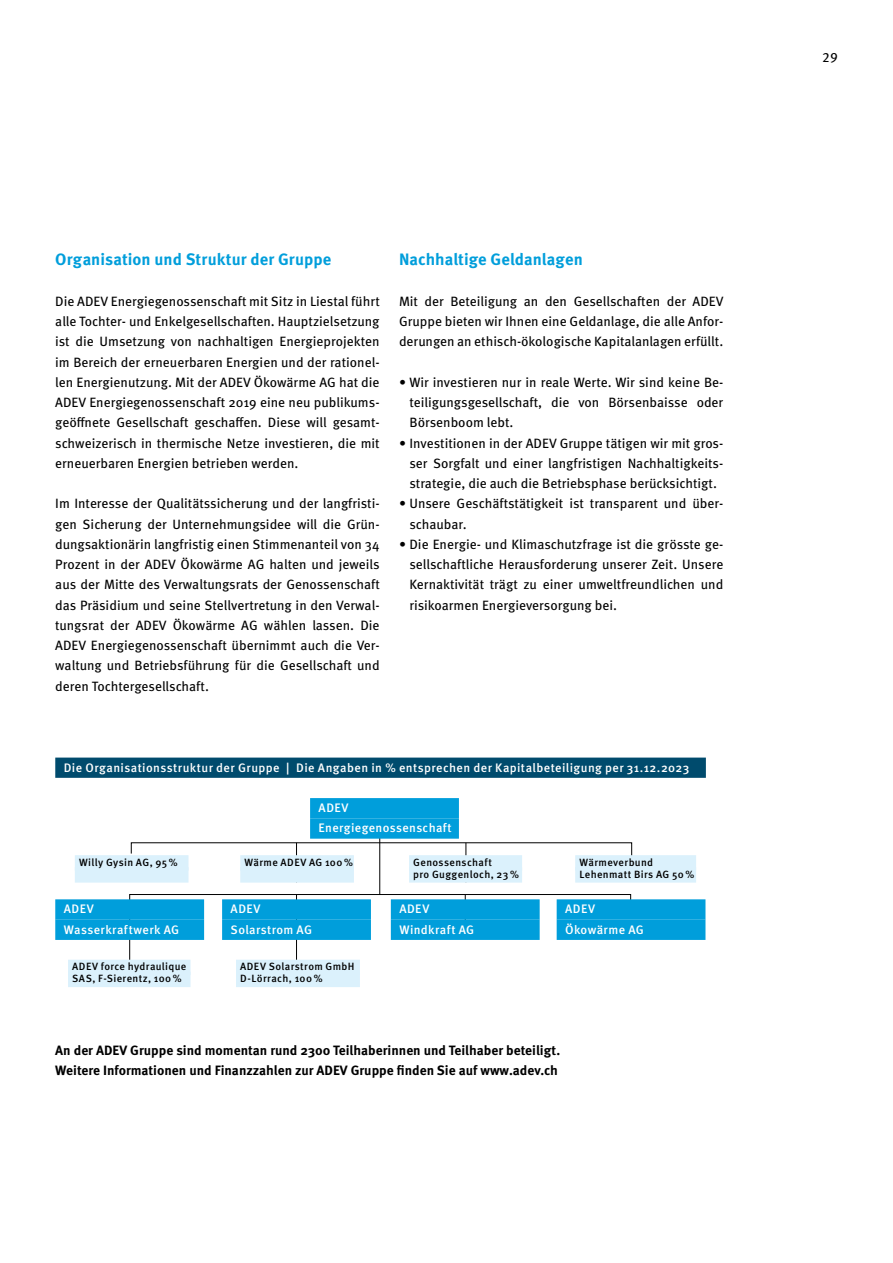
<style>
.page{position:relative;width:893px;height:1263px;background:#fff}
.page>*{position:absolute;margin:0;border:0;box-sizing:border-box;transform-origin:0 0}
.t1{font:700 16.5px "Meta Pro";color:#009edb}
.t2{font:13.5px/20.2px "Meta Pro";color:#000;text-align:justify}
.t3{font:700 13.5px/20.2px "Meta Pro";color:#000}
.t4{font:500 12.3px/20.2px "Meta Pro";letter-spacing:.03em;color:#fff}
.t5{font:500 10.5px/12px "Meta Pro";letter-spacing:.035em;color:#000}
.s1{font-style:inherit}
</style>
<div class="page">
<div style="left:55px;top:757px;width:651px;height:21px;background:#004b6d"></div>
<svg style="left:131px;top:842px;width:501px;height:15px"></svg>
<hr style="left:296px;top:843px;width:1px;height:39px;background:#000">
<hr style="left:466px;top:843px;width:1px;height:39px;background:#000">
<hr style="left:379px;top:822px;width:1px;height:73px;background:#000">
<svg style="left:129px;top:894px;width:502px;height:76px"></svg>
<div style="left:310px;top:798px;width:149px;height:20px;background:#009edb"></div>
<div style="left:310px;top:818px;width:149px;height:21px;background:#009edb"></div>
<div style="left:222px;top:899px;width:149px;height:21px;background:#009edb"></div>
<div style="left:222px;top:919px;width:149px;height:21px;background:#009edb"></div>
<div style="left:391px;top:899px;width:149px;height:21px;background:#009edb"></div>
<div style="left:391px;top:919px;width:149px;height:21px;background:#009edb"></div>
<div style="left:557px;top:899px;width:148px;height:21px;background:#009edb"></div>
<div style="left:557px;top:919px;width:148px;height:21px;background:#009edb"></div>
<div style="left:55px;top:899px;width:149px;height:21px;background:#009edb"></div>
<div style="left:55px;top:919px;width:149px;height:21px;background:#009edb"></div>
<div style="left:236px;top:960px;width:124px;height:15px;background:#dbf1fc"></div>
<div style="left:236px;top:972px;width:124px;height:15px;background:#dbf1fc"></div>
<div style="left:409px;top:855px;width:113px;height:16px;background:#dbf1fc"></div>
<div style="left:409px;top:867px;width:113px;height:16px;background:#dbf1fc"></div>
<div style="left:68px;top:960px;width:122px;height:15px;background:#dbf1fc"></div>
<div style="left:68px;top:972px;width:122px;height:15px;background:#dbf1fc"></div>
<div style="left:75px;top:855px;width:113px;height:16px;background:#dbf1fc"></div>
<div style="left:75px;top:867px;width:113px;height:16px;background:#dbf1fc"></div>
<div style="left:240px;top:855px;width:114px;height:16px;background:#dbf1fc"></div>
<div style="left:240px;top:867px;width:114px;height:16px;background:#dbf1fc"></div>
<div style="left:575px;top:855px;width:121px;height:16px;background:#dbf1fc"></div>
<div style="left:575px;top:867px;width:121px;height:16px;background:#dbf1fc"></div>
<p class="t1" style="left:55px;top:249px;width:278px">Organisation und Struktur der Gruppe</p>
<p class="t2" style="left:55px;top:291px;width:326px">Die ADEV Energiegenossenschaft mit Sitz in Liestal führt alle Tochter- und Enkelgesellschaften. Hauptzielsetzung ist die Umsetzung von nachhaltigen Energieprojekten im Bereich der erneuerbaren Energien und der rationel&shy;len Energienutzung. Mit der ADEV Ökowärme AG hat die ADEV Energiegenossenschaft 2019 eine neu publikums&shy;geöffnete Gesellschaft geschaffen. Diese will gesamt&shy;schweizerisch in thermische Netze investieren, die mit erneuerbaren Energien betrieben werden.</p>
<p class="t2" style="left:55px;top:494px;width:326px">Im Interesse der Qualitätssicherung und der langfristi&shy;gen Sicherung der Unternehmungsidee will die Grün&shy;dungsaktionärin langfristig einen Stimmenanteil von 34<br>Prozent in der ADEV Ökowärme AG halten und jeweils aus der Mitte des Verwaltungsrats der Genossenschaft das Präsidium und seine Stellvertretung in den Verwal&shy;tungsrat der ADEV Ökowärme AG wählen lassen. Die ADEV Energiegenossenschaft übernimmt auch die Ver&shy;waltung und Betriebsführung für die Gesellschaft und deren Tochtergesellschaft.</p>
<p class="t1" style="left:399px;top:249px;width:185px">Nachhaltige Geldanlagen</p>
<p class="t2" style="left:399px;top:291px;width:326px">Mit der Beteiligung an den Gesellschaften der ADEV Gruppe bieten wir Ihnen eine Geldanlage, die alle Anfor&shy;derungen an ethisch-ökologische Kapitalanlagen erfüllt.</p>
<p class="t2" style="left:409px;top:372px;width:315px;text-indent:-10px"><span class="s1">•</span> Wir investieren nur in reale Werte. Wir sind keine Be&shy;teiligungsgesellschaft, die von Börsenbaisse oder Börsenboom lebt.</p>
<p class="t2" style="left:409px;top:433px;width:315px;text-indent:-10px"><span class="s1">•</span> Investitionen in der ADEV Gruppe tätigen wir mit gros&shy;ser Sorgfalt und einer langfristigen Nachhaltigkeits&shy;strategie, die auch die Betriebsphase berücksichtigt.</p>
<p class="t2" style="left:409px;top:494px;width:315px;text-indent:-10px"><span class="s1">•</span> Unsere Geschäftstätigkeit ist transparent und über&shy;schaubar.</p>
<p class="t2" style="left:409px;top:534px;width:315px;text-indent:-10px"><span class="s1">•</span> Die Energie- und Klimaschutzfrage ist die grösste ge&shy;sellschaftliche Herausforderung unserer Zeit. Unsere Kernaktivität trägt zu einer umweltfreundlichen und risikoarmen Energieversorgung bei.</p>
<p class="t4" style="left:64px;top:757px;width:627px">Die Organisationsstruktur der Gruppe | Die Angaben in % entsprechen der Kapitalbeteiligung per 31.12.2023</p>
<p class="t4" style="left:319px;top:798px;width:135px">ADEV<br>Energiegenossenschaft</p>
<p class="t5" style="left:79px;top:856px;width:100px">Willy Gysin AG, 95 %</p>
<p class="t5" style="left:244px;top:856px;width:110px">Wärme ADEV AG 100 %</p>
<p class="t5" style="left:579px;top:856px;width:116px">Wärmeverbund<br>Lehenmatt Birs AG 50 %</p>
<p class="t5" style="left:413px;top:856px;width:107px">Genossenschaft<br>pro Guggenloch, 23 %</p>
<p class="t4" style="left:64px;top:899px;width:117px">ADEV<br>Wasserkraftwerk AG</p>
<p class="t5" style="left:72px;top:961px;width:116px">ADEV force hydraulique<br>SAS, F-Sierentz, 100 %</p>
<p class="t4" style="left:231px;top:899px;width:83px">ADEV<br>Solarstrom AG</p>
<p class="t4" style="left:399px;top:899px;width:76px">ADEV<br>Windkraft AG</p>
<p class="t4" style="left:565px;top:899px;width:80px">ADEV<br>Ökowärme AG</p>
<p class="t5" style="left:240px;top:961px;width:116px">ADEV Solarstrom GmbH<br>D-Lörrach, 100 %</p>
<p class="t3" style="left:55px;top:1041px;width:506px">An der ADEV Gruppe sind momentan rund 2300 Teilhaberinnen und Teilhaber beteiligt.<br>Weitere Informationen und Finanzzahlen zur ADEV Gruppe finden Sie auf www.adev.ch</p>
<p class="t2" style="left:822px;top:47px;width:17px">29</p>
</div>
